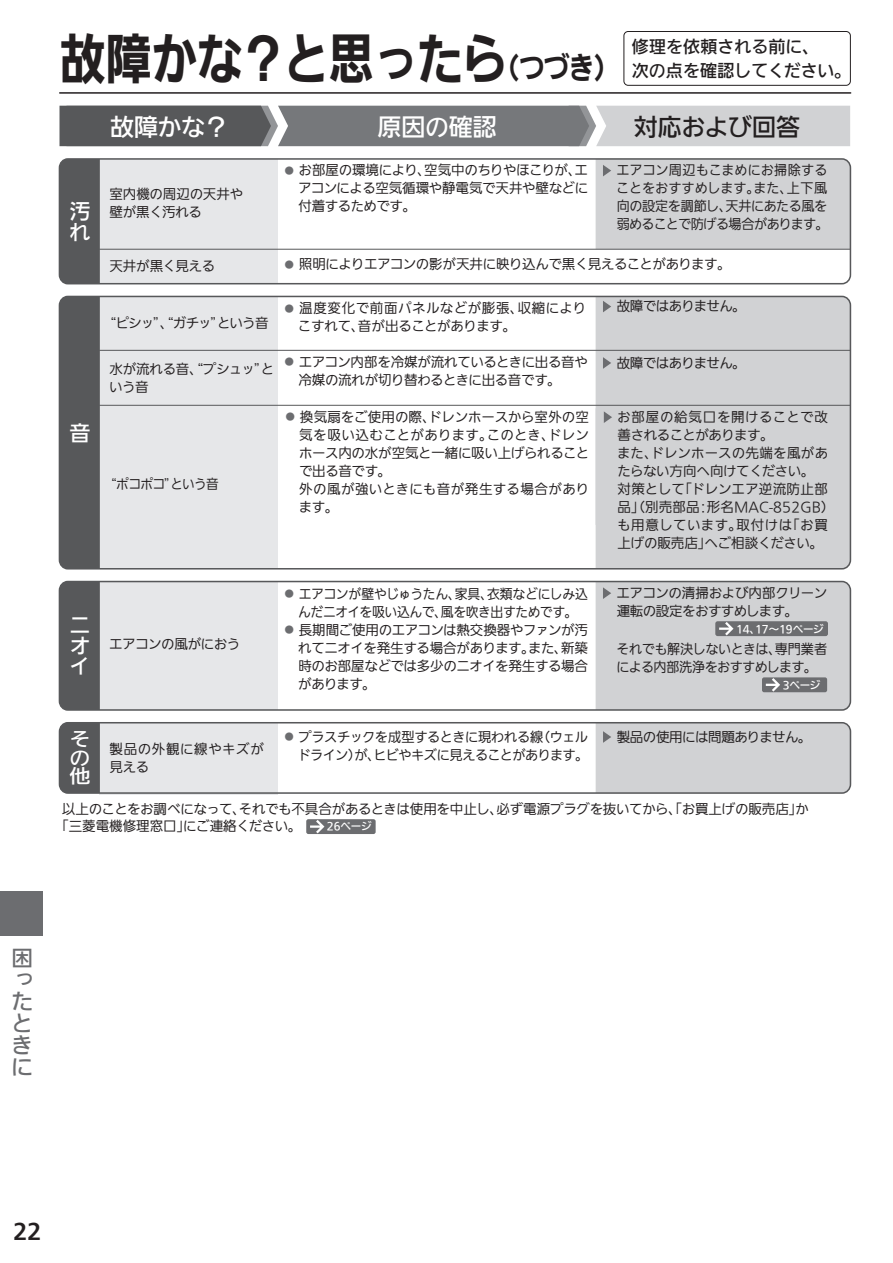
<style>
.page{position:relative;width:893px;height:1263px;background:#fff}
.page>*{position:absolute;margin:0;border:0;box-sizing:border-box;transform-origin:0 0}
.t1{font:700 54px "Iwa UD Go Dsp Pro";letter-spacing:-.025em;color:#231f20;scale:.85 1}
.t2{font:500 24px "Iwa UD Go Hon Pro";letter-spacing:-.01em;color:#fff}
.t3{font:500 24px "Iwa UD Go Hon Pro";letter-spacing:-.01em;color:#231f20}
.t4{font:500 21px/20.2px "Iwa UD Go Hon Pro";color:#fff;text-align:justify}
.t5{font:500 21px/21.9px "Iwa UD Go Dsp Pro";color:#6c6d70;text-align:justify}
.t6{font:700 21px "Iwa UD Go Dsp Pro";color:#231f20}
.t7{font:500 18.9px/18.5px "Iwa UD Go Hon Pro";color:#fff;text-align:justify;scale:1.11 1}
.t8{font:500 16.95px/24px "Iwa UD Go Hon Pro";color:#231f20}
.t9{font:100 13.5px/18px "Iwa UD Go Hon Pro";letter-spacing:-.02em;color:#231f20}
.t10{font:100 13.5px/18px "Iwa UD Go Hon Pro";letter-spacing:.005em;color:#231f20}
.t11{font:100 13.5px/18px "Iwa UD Go Hon Pro";color:#231f20}
.t12{font:100 13.5px/18px "Iwa UD Go Hon Pro";letter-spacing:-.04em;color:#231f20;text-align:right}
.t13{font:100 13.5px/18px "Iwa UD Go Hon Pro";letter-spacing:-.02em;color:#231f20;text-align:center;scale:.95 1}
.t14{font:100 13.5px/18px "Iwa UD Go Hon Pro";letter-spacing:.015em;color:#231f20}
.t15{font:100 13.5px "Iwa UD Go Hon Pro";letter-spacing:-.045em;color:#231f20}
.t16{font:100 13.5px "Iwa UD Go Hon Pro";letter-spacing:-.06em;color:#231f20}
.t17{font:100 13.5px/18px "Iwa UD Go Hon Pro";letter-spacing:.04em;color:#231f20}
.t18{font:100 13.5px "Iwa UD Go Hon Pro";letter-spacing:-.045em;color:#231f20;scale:.93 1}
.t19{font:500 10.5px "Iwa UD Go Dsp Pro";letter-spacing:-.01em;color:#fff}
.s1{font-size:30px}
.s2{font-size:9px;color:#6c6d70}
</style>
<div class="page">
<svg style="left:60px;top:106px;width:790px;height:40px;background:#8e8f92"></svg>
<hr style="left:60px;top:92px;width:791px;height:2px;background:#231f20">
<div style="left:623px;top:31px;width:228px;height:55px;border:1px solid #231f20;border-radius:4px"></div>
<div style="left:100px;top:296px;width:178px;height:273px;background:#e6e7e9"></div>
<div style="left:596px;top:296px;width:254px;height:112px;background:#d1d2d4"></div>
<div style="left:59px;top:296px;width:41px;height:273px;background:#57585a"></div>
<hr style="left:99px;top:405px;width:751px;height:1px;background:#57585a">
<hr style="left:99px;top:350px;width:751px;height:1px;background:#57585a">
<div style="left:596px;top:408px;width:254px;height:161px;background:#d1d2d4"></div>
<div style="left:100px;top:723px;width:178px;height:71px;background:#e6e7e9"></div>
<div style="left:59px;top:722px;width:792px;height:72px;border:2px solid #57585a;border-radius:9px"></div>
<div style="left:59px;top:723px;width:41px;height:70px;background:#57585a"></div>
<div style="left:306px;top:819px;width:70px;height:15px;background:#6c6d70;border-radius:2px"></div>
<svg style="left:310px;top:820px;width:14px;height:13px"></svg>
<div style="left:596px;top:723px;width:254px;height:70px;background:#d1d2d4"></div>
<svg style="left:603px;top:301px;width:8px;height:11px"></svg>
<svg style="left:603px;top:357px;width:8px;height:12px"></svg>
<div style="left:100px;top:581px;width:178px;height:129px;background:#e6e7e9"></div>
<div style="left:59px;top:581px;width:792px;height:130px;border:2px solid #57585a;border-radius:9px"></div>
<div style="left:59px;top:581px;width:41px;height:129px;background:#57585a"></div>
<svg style="left:596px;top:581px;width:254px;height:129px;background:#c7c8ca"></svg>
<div style="left:100px;top:159px;width:178px;height:125px;background:#e6e7e9"></div>
<div style="left:59px;top:158px;width:792px;height:126px;border:2px solid #57585a;border-radius:9px"></div>
<div style="left:59px;top:159px;width:41px;height:125px;background:#57585a"></div>
<div style="left:596px;top:159px;width:254px;height:90px;background:#d1d2d4"></div>
<hr style="left:99px;top:249px;width:751px;height:1px;background:#57585a">
<div style="left:0;top:891px;width:42px;height:44px;background:#6c6d70"></div>
<h1 class="t1" style="left:60px;top:19px;width:660px">故障かな？と思ったら<span class="s1">（つづき）</span></h1>
<p class="t8" style="left:632px;top:35px;width:221px">修理を依頼される前に、<br>次の点を確認してください。</p>
<h3 class="t4" style="left:69px;top:201px;width:22px;line-height:20.7px">汚れ</h3>
<h3 class="t4" style="left:69px;top:423px;width:22px">音</h3>
<h3 class="t4" style="left:69px;top:616px;width:21px">ニオイ</h3>
<h2 class="t2" style="left:110px;top:109px;width:120px">故障かな？</h2>
<h2 class="t2" style="left:377px;top:109px;width:121px">原因の確認</h2>
<h2 class="t3" style="left:634px;top:109px;width:168px">対応および回答</h2>
<p class="t9" style="left:109px;top:186px;width:135px">室内機の周辺の天井や壁が黒く汚れる</p>
<p class="t9" style="left:109px;top:257px;width:107px">天井が黒く見える</p>
<p class="t16" style="left:103px;top:313px;width:167px">“ピシッ”、“ガチッ”という音</p>
<p class="t9" style="left:109px;top:360px;width:167px">水が流れる音、“プシュッ”という音</p>
<p class="t18" style="left:104px;top:474px;width:125px">“ポコポコ”という音</p>
<p class="t9" style="left:298px;top:162px;width:292px;text-align:justify;text-indent:-13px"><span class="s2">●</span> お部屋の環境により、空気中のちりやほこりが、エアコンによる空気循環や静電気で天井や壁などに付着するためです。</p>
<p class="t9" style="left:616px;top:162px;width:214px">エアコン周辺もこまめにお掃除することをおすすめします。また、上下風向の設定を調節し、天井にあたる風を弱めることで防げる場合があります。</p>
<p class="t9" style="left:285px;top:256px;width:448px"><span class="s2">●</span> 照明によりエアコンの影が天井に映り込んで黒く見えることがあります。</p>
<p class="t14" style="left:298px;top:300px;width:290px;text-indent:-13px"><span class="s2">●</span> 温度変化で前面パネルなどが膨張、収縮によりこすれて、音が出ることがあります。</p>
<p class="t9" style="left:298px;top:353px;width:291px;text-indent:-14px"><span class="s2">●</span> エアコン内部を冷媒が流れているときに出る音や冷媒の流れが切り替わるときに出る音です。</p>
<p class="t15" style="left:617px;top:297px;width:131px">故障ではありません。</p>
<p class="t15" style="left:617px;top:353px;width:131px">故障ではありません。</p>
<p class="t11" style="left:299px;top:408px;width:292px;text-indent:-13px"><span class="s2">●</span> 換気扇をご使用の際、ドレンホースから室外の空気を吸い込むことがあります。このとき、ドレンホース内の水が空気と一緒に吸い上げられることで出る音です。<br>外の風が強いときにも音が発生する場合があります。</p>
<p class="t10" style="left:617px;top:408px;width:219px">お部屋の給気口を開けることで改善されることがあります。<br>また、ドレンホースの先端を風があたらない方向へ向けてください。<br>対策として「ドレンエア逆流防止部品」（別売部品：形名MAC-852GB）も用意しています。取付けは「お買上げの販売店」へご相談ください。</p>
<p class="t9" style="left:616px;top:585px;width:212px">エアコンの清掃および内部クリーン運転の設定をおすすめします。</p>
<p class="t13" style="left:285px;top:585px;width:321px"><span class="s2">●</span> エアコンが壁やじゅうたん、家具、衣類などにしみ込んだニオイを吸い込んで、風を吹き出すためです。</p>
<p class="t9" style="left:298px;top:621px;width:291px;text-align:justify;text-indent:-13px"><span class="s2">●</span> 長期間ご使用のエアコンは熱交換器やファンが汚れてニオイを発生する場合があります。また、新築時のお部屋などでは多少のニオイを発生する場合があります。</p>
<p class="t19" style="left:736px;top:621px;width:89px">14、17～19ページ</p>
<p class="t9" style="left:109px;top:636px;width:133px">エアコンの風がにおう</p>
<p class="t12" style="left:616px;top:640px;width:212px;text-align:left">それでも解決しないときは、専門業者による内部洗浄をおすすめします。</p>
<p class="t19" style="left:783px;top:677px;width:39px">3ページ</p>
<h3 class="t7" style="left:70px;top:730px;width:20px">その他</h3>
<p class="t12" style="left:285px;top:728px;width:305px"><span class="s2">●</span> プラスチックを成型するときに現われる線（ウェルドライン）が、ヒビやキズに見えることがあります。</p>
<p class="t9" style="left:617px;top:728px;width:196px">製品の使用には問題ありません。</p>
<p class="t17" style="left:109px;top:740px;width:156px">製品の外観に線やキズが見える</p>
<p class="t9" style="left:55px;top:801px;width:755px;line-height:17px;text-indent:7px">以上のことをお調べになって、それでも不具合があるときは使用を中止し、必ず電源プラグを抜いてから、「お買上げの販売店」か「三菱電機修理窓口」にご連絡ください。</p>
<p class="t19" style="left:327px;top:819px;width:46px">26ページ</p>
<h3 class="t5" style="left:12px;top:947px;width:22px">困ったときに</h3>
<h3 class="t6" style="left:14px;top:1216px;width:29px">22</h3>
</div>
